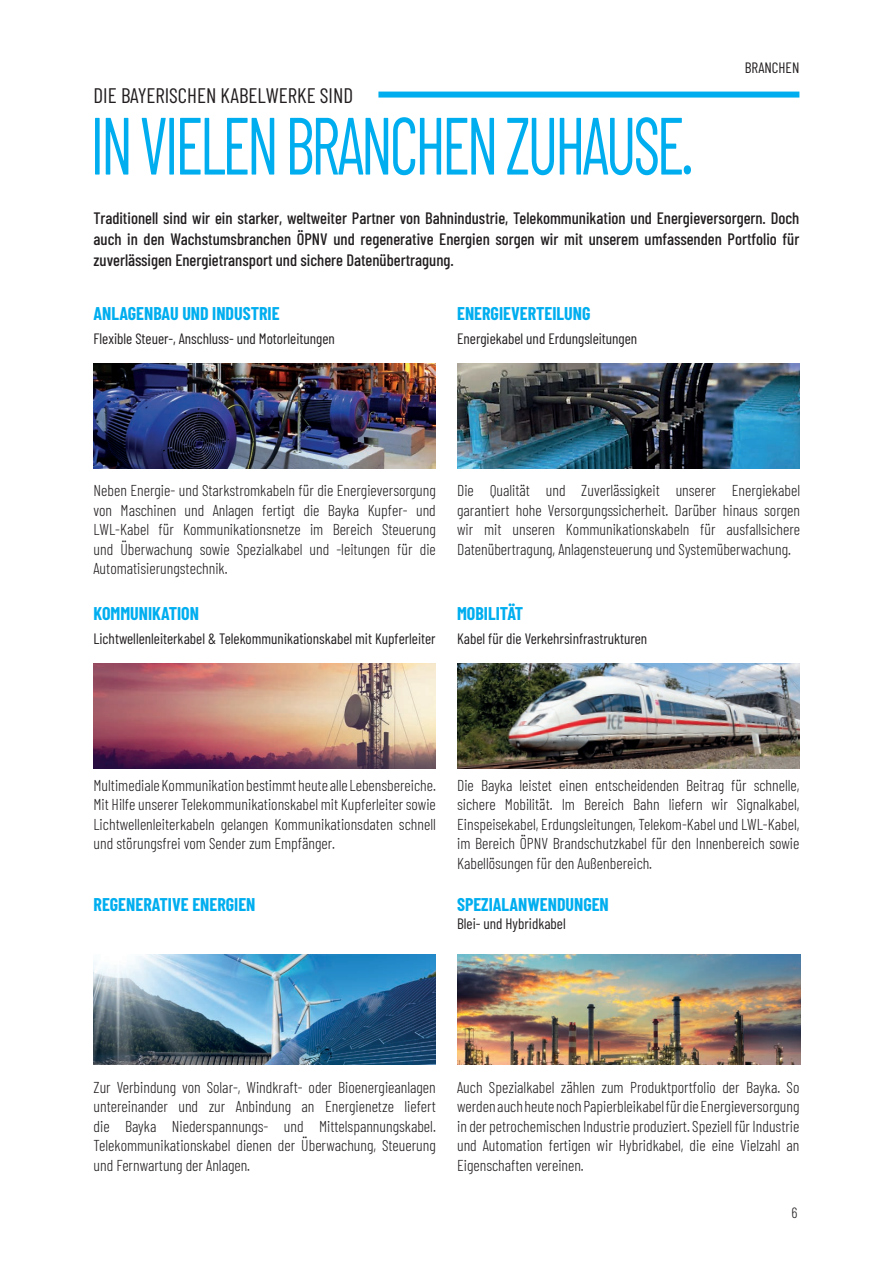
<style>
.page{position:relative;width:893px;height:1263px;background:#fff}
.page>*{position:absolute;margin:0;border:0;box-sizing:border-box;transform-origin:0 0}
.t1{font:81px "Barlow Condensed";letter-spacing:-.05em;color:#00aeef;scale:.8 1}
.t2{font:21px "Barlow Condensed";color:#231f20}
.t3{font:700 18px "Barlow Condensed";color:#00aeef}
.t4{font:500 16.5px/21px "Barlow Condensed";color:#231f20;text-align:justify}
.t5{font:300 15.75px/19.5px "Barlow Condensed";color:#231f20;text-align:justify}
.t6{font:15px "Barlow Condensed";color:#231f20}
.t7{font:300 15px "Barlow Condensed";color:#231f20}
</style>
<div class="page">
<div style="left:378px;top:92px;width:421px;height:6px;background:#00aeef"></div>
<img style="left:94px;top:363px;width:342px;height:106px">
<img style="left:457px;top:363px;width:342px;height:106px">
<img style="left:457px;top:663px;width:342px;height:105px">
<img style="left:94px;top:663px;width:342px;height:105px">
<img style="left:94px;top:954px;width:342px;height:110px">
<img style="left:457px;top:954px;width:343px;height:110px">
<h2 class="t2" style="left:94px;top:81px;width:261px">DIE BAYERISCHEN KABELWERKE SIND</h2>
<h1 class="t1" style="left:90px;top:88px;width:755px">IN VIELEN BRANCHEN ZUHAUSE.</h1>
<p class="t6" style="left:745px;top:57px;width:56px">BRANCHEN</p>
<p class="t4" style="left:94px;top:206px;width:707px">Traditionell sind wir ein starker, weltweiter Partner von Bahnindustrie, Telekommunikation und Energieversorgern. Doch auch in den Wachstumsbranchen ÖPNV und regenerative Energien sorgen wir mit unserem umfassenden Portfolio für zuverlässigen Energietransport und sichere Datenübertragung.</p>
<p class="t3" style="left:94px;top:301px;width:188px">ANLAGENBAU UND INDUSTRIE</p>
<p class="t6" style="left:94px;top:328px;width:243px">Flexible Steuer-, Anschluss- und Motorleitungen</p>
<p class="t3" style="left:457px;top:301px;width:135px">ENERGIEVERTEILUNG</p>
<p class="t6" style="left:457px;top:328px;width:182px">Energiekabel und Erdungsleitungen</p>
<p class="t5" style="left:94px;top:480px;width:344px">Neben Energie- und Starkstromkabeln für die Energieversorgung von Maschinen und Anlagen fertigt die Bayka Kupfer- und LWL-Kabel für Kommunikationsnetze im Bereich Steuerung und Überwachung sowie Spezialkabel und -leitungen für die Automatisierungstechnik.</p>
<p class="t5" style="left:457px;top:480px;width:344px">Die Qualität und Zuverlässigkeit unserer Energiekabel garantiert hohe Versorgungssicherheit. Darüber hinaus sorgen wir mit unseren Kommunikationskabeln für ausfallsichere Datenübertragung, Anlagensteuerung und Systemüberwachung.</p>
<p class="t3" style="left:94px;top:600px;width:107px">KOMMUNIKATION</p>
<p class="t6" style="left:94px;top:628px;width:344px">Lichtwellenleiterkabel &amp; Telekommunikationskabel mit Kupferleiter</p>
<p class="t3" style="left:457px;top:600px;width:68px">MOBILITÄT</p>
<p class="t6" style="left:457px;top:628px;width:192px">Kabel für die Verkehrsinfrastrukturen</p>
<p class="t5" style="left:94px;top:774px;width:344px">Multimediale Kommunikation bestimmt heute alle Lebensbereiche.<br>Mit Hilfe unserer Telekommunikationskabel mit Kupferleiter sowie Lichtwellenleiterkabeln gelangen Kommunikationsdaten schnell und störungsfrei vom Sender zum Empfänger.</p>
<p class="t5" style="left:457px;top:774px;width:344px">Die Bayka leistet einen entscheidenden Beitrag für schnelle, sichere Mobilität. Im Bereich Bahn liefern wir Signalkabel, Einspeisekabel, Erdungsleitungen, Telekom-Kabel und LWL-Kabel, im Bereich ÖPNV Brandschutzkabel für den Innenbereich sowie Kabellösungen für den Außenbereich.</p>
<p class="t3" style="left:94px;top:891px;width:163px">REGENERATIVE ENERGIEN</p>
<p class="t3" style="left:457px;top:891px;width:153px">SPEZIALANWENDUNGEN</p>
<p class="t6" style="left:457px;top:912px;width:110px">Blei- und Hybridkabel</p>
<p class="t5" style="left:94px;top:1076px;width:344px">Zur Verbindung von Solar-, Windkraft- oder Bioenergieanlagen untereinander und zur Anbindung an Energienetze liefert die Bayka Niederspannungs- und Mittelspannungskabel.<br>Telekommunikationskabel dienen der Überwachung, Steuerung und Fernwartung der Anlagen.</p>
<p class="t5" style="left:457px;top:1076px;width:344px">Auch Spezialkabel zählen zum Produktportfolio der Bayka. So werden auch heute noch Papierbleikabel für die Energieversorgung in der petrochemischen Industrie produziert. Speziell für Industrie und Automation fertigen wir Hybridkabel, die eine Vielzahl an Eigenschaften vereinen.</p>
<p class="t7" style="left:791px;top:1201px;width:8px">6</p>
</div>
